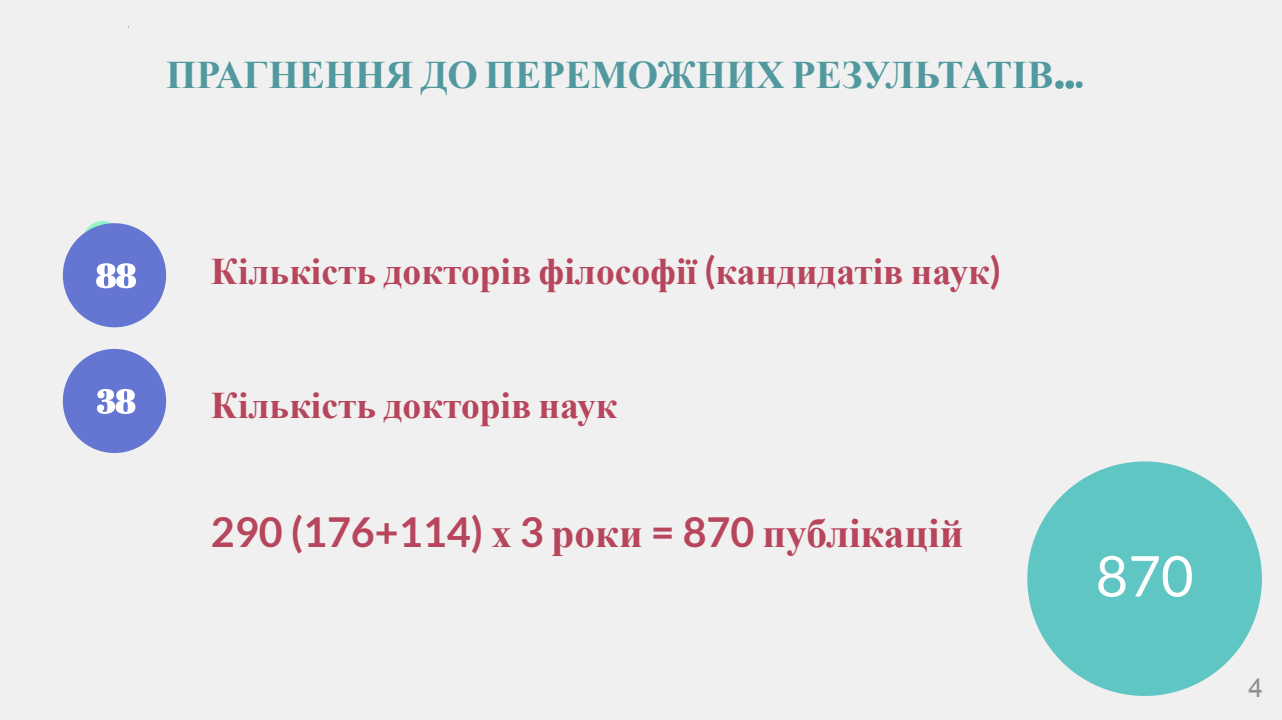
<style>
.page{position:relative;width:1282px;height:720px;background:#fff}
.page>*{position:absolute;margin:0;border:0;box-sizing:border-box;transform-origin:0 0}
.t1{font:56.25px "Lato";color:#fff}
.t2{font:700 41.25px "Lato";color:#b7455b}
.t3{font:700 39px "Times New Roman";color:#52999f}
.t4{font:700 37.5px "Times New Roman";color:#b7455b}
.t5{font:26.25px "Arial";color:#8f8f8f}
.s1{font-family:"Abril Fatface";font-weight:400;color:rgb(0 0 0/0)}
.s2{font-family:"Abril Fatface";font-weight:400}
.s3{font-family:"Lato"}
.s4{font-family:"Times New Roman"}
</style>
<div class="page">
<div style="left:0;top:0;width:1281px;height:720px;background:#f0f0f0"></div>
<svg style="left:1055px;top:80px;width:18px;height:9px"></svg>
<svg style="left:1027px;top:461px;width:234px;height:235px;fill:#60c6c4"></svg>
<img style="left:94px;top:220px;width:18px;height:3px">
<svg style="left:63px;top:349px;width:103px;height:104px"></svg>
<svg style="left:63px;top:223px;width:103px;height:104px"></svg>
<p class="t3" style="left:166px;top:54px;width:919px">ПРАГНЕННЯ ДО ПЕРЕМОЖНИХ РЕЗУЛЬТАТІВ<span class="s1">..</span><span class="s2">.</span></p>
<p class="t4" style="left:211px;top:251px;width:791px">Кількість докторів філософії <span class="s3">(</span>кандидатів наук<span class="s3">)</span></p>
<p class="t4" style="left:211px;top:385px;width:408px">Кількість докторів наук</p>
<p class="t2" style="left:211px;top:506px;width:754px">290 (176+114) <span class="s4">х</span> 3 <span class="s4">роки</span> = 870 <span class="s4">публікацій</span></p>
<h1 class="t1" style="left:1095px;top:541px;width:99px">870</h1>
<p class="t5" style="left:1248px;top:673px;width:16px">4</p>
</div>
